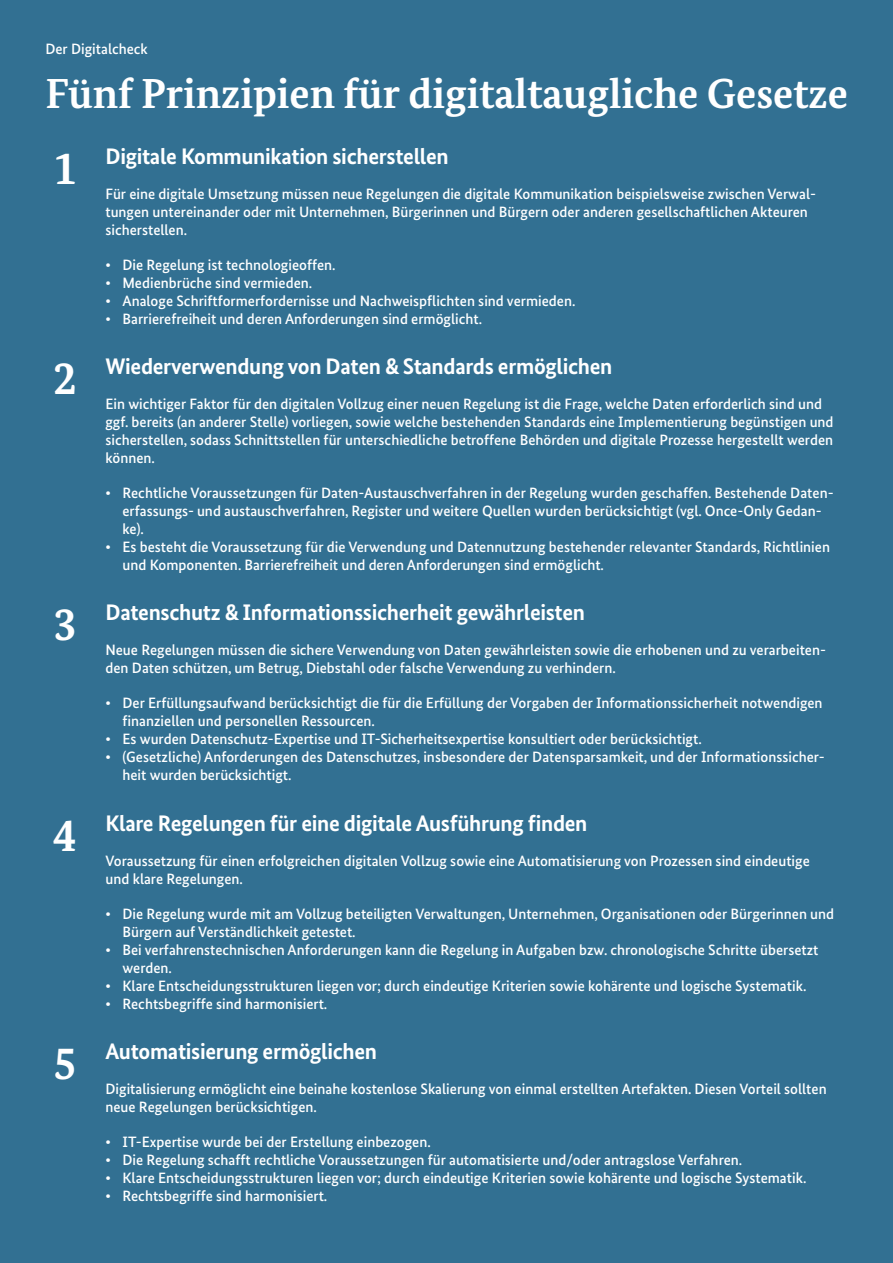
<style>
.page{position:relative;width:893px;height:1263px;background:#327092}
.page>*{position:absolute;margin:0;border:0;box-sizing:border-box;transform-origin:0 0}
.t1{font:700 46.5px "Bundes Serif";color:#fff}
.t2{font:700 42px "Bundes Serif";color:#fff}
.t3{font:700 22.5px "Bundes Sans";letter-spacing:-.015em;color:#fff}
.t4{font:500 15px/18px "Bundes Sans";color:#fff}
</style>
<div class="page">
<h1 class="t4" style="left:45px;top:40px;width:104px">Der Digitalcheck</h1>
<h1 class="t2" style="left:45px;top:68px;width:804px">Fünf Prinzipien für digitaltaugliche Gesetze</h1>
<h2 class="t1" style="left:53px;top:140px;width:25px">1</h2>
<h2 class="t3" style="left:105px;top:143px;width:345px">Digitale Kommunikation sicherstellen</h2>
<h2 class="t1" style="left:53px;top:350px;width:25px">2</h2>
<h2 class="t1" style="left:53px;top:596px;width:25px">3</h2>
<h2 class="t1" style="left:53px;top:807px;width:25px">4</h2>
<h2 class="t1" style="left:53px;top:1035px;width:25px">5</h2>
<p class="t4" style="left:105px;top:184px;width:712px">Für eine digitale Umsetzung müssen neue Regelungen die digitale Kommunikation beispielsweise zwischen Verwal&shy;tungen untereinander oder mit Unternehmen, Bürgerinnen und Bürgern oder anderen gesellschaftlichen Akteuren sicherstellen.</p>
<p class="t4" style="left:105px;top:255px;width:232px">• Die Regelung ist technologieoffen.</p>
<p class="t4" style="left:105px;top:273px;width:208px">• Medienbrüche sind vermieden.</p>
<p class="t4" style="left:105px;top:291px;width:471px">• Analoge Schriftformerfordernisse und Nachweispflichten sind vermieden.</p>
<p class="t4" style="left:105px;top:309px;width:378px">• Barrierefreiheit und deren Anforderungen sind ermöglicht.</p>
<h2 class="t3" style="left:105px;top:353px;width:508px">Wiederverwendung von Daten &amp; Standards ermöglichen</h2>
<p class="t4" style="left:105px;top:394px;width:730px">Ein wichtiger Faktor für den digitalen Vollzug einer neuen Regelung ist die Frage, welche Daten erforderlich sind und ggf. bereits (an anderer Stelle) vorliegen, sowie welche bestehenden Standards eine Implementierung begünstigen und sicherstellen, sodass Schnittstellen für unterschiedliche betroffene Behörden und digitale Prozesse hergestellt werden können.</p>
<p class="t4" style="left:122px;top:483px;width:713px;text-indent:-17px">• Rechtliche Voraussetzungen für Daten-Austauschverfahren in der Regelung wurden geschaffen. Bestehende Daten&shy;erfassungs- und austauschverfahren, Register und weitere Quellen wurden berücksichtigt (vgl. Once-Only Gedan&shy;ke).</p>
<p class="t4" style="left:122px;top:537px;width:709px;text-indent:-17px">• Es besteht die Voraussetzung für die Verwendung und Datennutzung bestehender relevanter Standards, Richtlinien und Komponenten. Barrierefreiheit und deren Anforderungen sind ermöglicht.</p>
<h2 class="t3" style="left:105px;top:599px;width:481px">Datenschutz &amp; Informationssicherheit gewährleisten</h2>
<p class="t4" style="left:105px;top:640px;width:722px">Neue Regelungen müssen die sichere Verwendung von Daten gewährleisten sowie die erhobenen und zu verarbeiten&shy;den Daten schützen, um Betrug, Diebstahl oder falsche Verwendung zu verhindern.</p>
<p class="t4" style="left:122px;top:693px;width:702px;text-indent:-17px">• Der Erfüllungsaufwand berücksichtigt die für die Erfüllung der Vorgaben der Informationssicherheit notwendigen finanziellen und personellen Ressourcen.</p>
<p class="t4" style="left:105px;top:729px;width:598px">• Es wurden Datenschutz-Expertise und IT-Sicherheitsexpertise konsultiert oder berücksichtigt.</p>
<p class="t4" style="left:122px;top:747px;width:704px;text-indent:-17px">• (Gesetzliche) Anforderungen des Datenschutzes, insbesondere der Datensparsamkeit, und der Informationssicher&shy;heit wurden berücksichtigt.</p>
<h2 class="t3" style="left:105px;top:810px;width:483px">Klare Regelungen für eine digitale Ausführung finden</h2>
<p class="t4" style="left:105px;top:852px;width:706px">Voraussetzung für einen erfolgreichen digitalen Vollzug sowie eine Automatisierung von Prozessen sind eindeutige und klare Regelungen.</p>
<p class="t4" style="left:122px;top:905px;width:713px;text-indent:-17px">• Die Regelung wurde mit am Vollzug beteiligten Verwaltungen, Unternehmen, Organisationen oder Bürgerinnen und<br>Bürgern auf Verständlichkeit getestet.</p>
<p class="t4" style="left:122px;top:941px;width:697px;text-indent:-17px">• Bei verfahrenstechnischen Anforderungen kann die Regelung in Aufgaben bzw. chronologische Schritte übersetzt werden.</p>
<p class="t4" style="left:105px;top:977px;width:702px">• Klare Entscheidungsstrukturen liegen vor; durch eindeutige Kriterien sowie kohärente und logische Systematik.</p>
<p class="t4" style="left:105px;top:995px;width:223px">• Rechtsbegriffe sind harmonisiert.</p>
<h2 class="t3" style="left:105px;top:1038px;width:273px">Automatisierung ermöglichen</h2>
<p class="t4" style="left:105px;top:1079px;width:723px">Digitalisierung ermöglicht eine beinahe kostenlose Skalierung von einmal erstellten Artefakten. Diesen Vorteil sollten neue Regelungen berücksichtigen.</p>
<p class="t4" style="left:105px;top:1132px;width:327px">• IT-Expertise wurde bei der Erstellung einbezogen.</p>
<p class="t4" style="left:105px;top:1150px;width:638px">• Die Regelung schafft rechtliche Voraussetzungen für automatisierte und/oder antragslose Verfahren.</p>
<p class="t4" style="left:105px;top:1168px;width:702px">• Klare Entscheidungsstrukturen liegen vor; durch eindeutige Kriterien sowie kohärente und logische Systematik.</p>
<p class="t4" style="left:105px;top:1186px;width:223px">• Rechtsbegriffe sind harmonisiert.</p>
</div>
